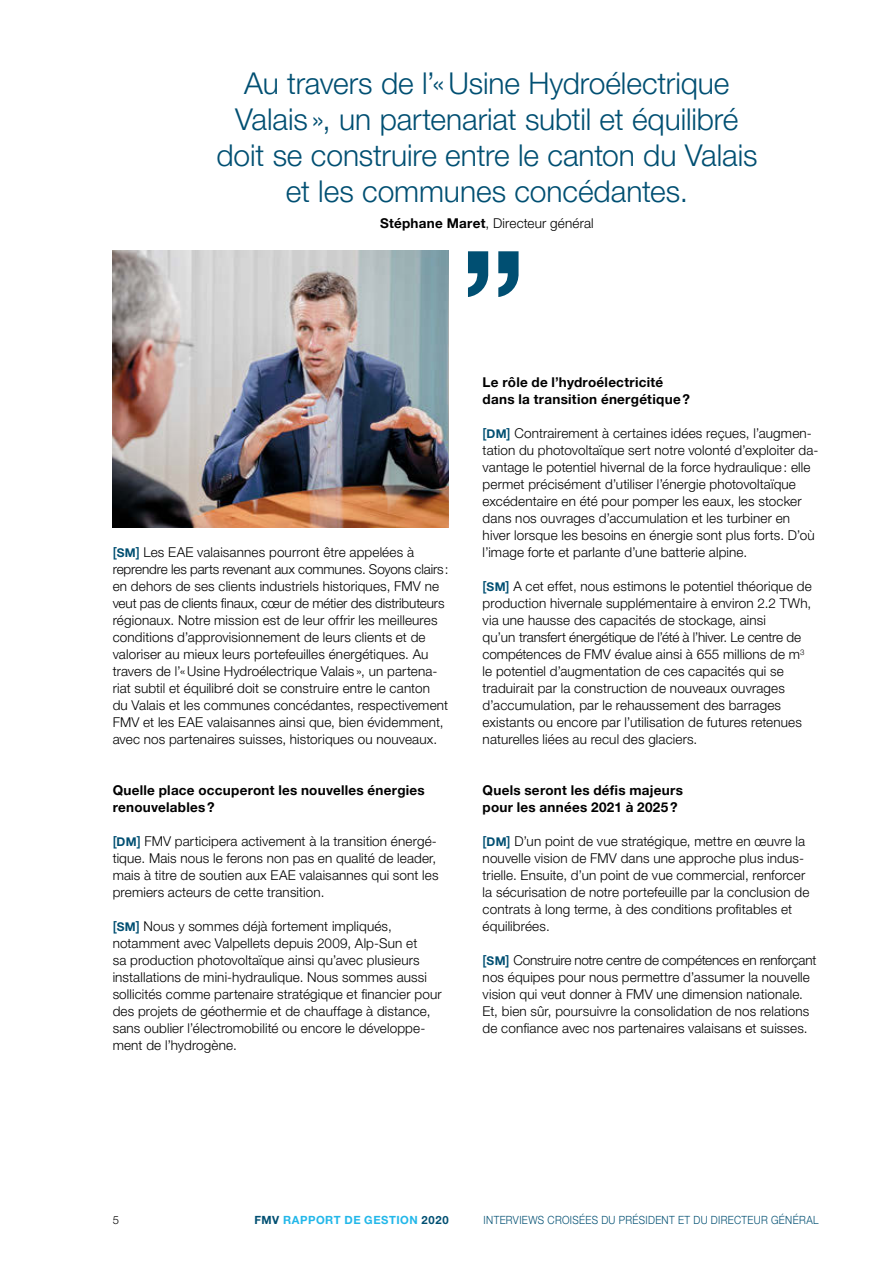
<style>
.page{position:relative;width:893px;height:1263px;background:#fff}
.page>*{position:absolute;margin:0;border:0;box-sizing:border-box;transform-origin:0 0}
.t1{font:700 142.5px "Helvetica Neue LT Pro";color:#004f72}
.t2{font:300 30px/36px "Helvetica Neue LT Pro";letter-spacing:-.005em;color:#004f72;text-align:center}
.t3{font:300 13.5px/17px "Helvetica Neue LT Pro";letter-spacing:.01em;color:#000}
.t4{font:700 13.5px/17px "Helvetica Neue LT Pro";letter-spacing:.02em;color:#000}
.t5{font:300 11.25px "Helvetica Neue LT Pro";letter-spacing:.035em;color:#004f72;scale:.9 1}
.t6{font:700 11.25px "Helvetica Neue LT Pro";letter-spacing:.045em;color:#22b7e9}
.t7{font:300 11.25px "Helvetica Neue LT Pro";color:#000}
.s1{font-weight:700}
.s2{font-weight:500;color:#004f72}
.s3{font-weight:700;font-size:12px;color:#004f72}
.s4{color:#004f72}
</style>
<div class="page">
<img style="left:113px;top:251px;width:336px;height:276px">
<h2 class="t2" style="left:216px;top:64px;width:543px">Au travers de l’«Usine Hydroélectrique Valais », un partenariat subtil et équilibré doit se construire entre le canton du Valais et les communes concédantes.</h2>
<p class="t3" style="left:380px;top:215px;width:215px"><span class="s1">Stéphane Maret</span>, Directeur général</p>
<h1 class="t1" style="left:460px;top:214px;width:67px">”</h1>
<p class="t3" style="left:113px;top:543px;width:337px"><span class="s2">[</span><span class="s3">SM</span><span class="s2">]</span> Les EAE valaisannes pourront être appelées à reprendre les parts revenant aux communes. Soyons clairs: en dehors de ses clients industriels historiques, FMV ne veut pas de clients finaux, cœur de métier des distributeurs régionaux. Notre mission est de leur offrir les meilleures conditions d’approvisionnement de leurs clients et de valoriser au mieux leurs portefeuilles énergétiques. Au travers de l’«Usine Hydroélectrique Valais », un partena&shy;riat subtil et équilibré doit se construire entre le canton<br>du Valais et les communes concédantes, respectivement FMV et les EAE valaisannes ainsi que, bien évidemment, avec nos partenaires suisses, historiques ou nouveaux.</p>
<p class="t4" style="left:113px;top:782px;width:314px">Quelle place occuperont les nouvelles énergies renouvelables?</p>
<p class="t3" style="left:113px;top:833px;width:327px"><span class="s2">[</span><span class="s3">DM</span><span class="s2">]</span> FMV participera activement à la transition énergé&shy;tique. Mais nous le ferons non pas en qualité de leader, mais à titre de soutien aux EAE valaisannes qui sont les premiers acteurs de cette transition.</p>
<p class="t3" style="left:113px;top:918px;width:330px"><span class="s2">[</span><span class="s3">SM</span><span class="s2">]</span> Nous y sommes déjà fortement impliqués, notamment avec Valpellets depuis 2009, Alp-Sun et<br>sa production photovoltaïque ainsi qu’avec plusieurs installations de mini-hydraulique. Nous sommes aussi sollicités comme partenaire stratégique et financier pour des projets de géothermie et de chauffage à distance, sans oublier l’électromobilité ou encore le développe&shy;ment de l’hydrogène.</p>
<p class="t4" style="left:483px;top:373px;width:209px">Le rôle de l’hydroélectricité dans la transition énergétique?</p>
<p class="t3" style="left:483px;top:424px;width:337px"><span class="s2">[</span><span class="s3">DM</span><span class="s2">]</span> Contrairement à certaines idées reçues, l’augmen&shy;tation du photovoltaïque sert notre volonté d’exploiter da&shy;vantage le potentiel hivernal de la force hydraulique: elle permet précisément d’utiliser l’énergie photovoltaïque excédentaire en été pour pomper les eaux, les stocker dans nos ouvrages d’accumulation et les turbiner en hiver lorsque les besoins en énergie sont plus forts. D’où l’image forte et parlante d’une batterie alpine.</p>
<p class="t3" style="left:483px;top:577px;width:331px"><span class="s2">[</span><span class="s3">SM</span><span class="s2">]</span> A cet effet, nous estimons le potentiel théorique de production hivernale supplémentaire à environ 2.2 TWh, via une hausse des capacités de stockage, ainsi<br>qu’un transfert énergétique de l’été à l’hiver. Le centre de compétences de FMV évalue ainsi à 655 millions de m<sup>3 </sup>le potentiel d’augmentation de ces capacités qui se traduirait par la construction de nouveaux ouvrages d’accumulation, par le rehaussement des barrages existants ou encore par l’utilisation de futures retenues naturelles liées au recul des glaciers.</p>
<p class="t4" style="left:483px;top:782px;width:202px">Quels seront les défis majeurs pour les années 2021 à 2025?</p>
<p class="t3" style="left:483px;top:833px;width:328px"><span class="s2">[</span><span class="s3">DM</span><span class="s2">]</span> D’un point de vue stratégique, mettre en œuvre la nouvelle vision de FMV dans une approche plus indus&shy;trielle. Ensuite, d’un point de vue commercial, renforcer la sécurisation de notre portefeuille par la conclusion de contrats à long terme, à des conditions profitables et équilibrées.</p>
<p class="t3" style="left:483px;top:952px;width:335px"><span class="s2">[</span><span class="s3">SM</span><span class="s2">]</span> Construire notre centre de compétences en renforçant nos équipes pour nous permettre d’assumer la nouvelle vision qui veut donner à FMV une dimension nationale.<br>Et, bien sûr, poursuivre la consolidation de nos relations de confiance avec nos partenaires valaisans et suisses.</p>
<p class="t7" style="left:113px;top:1213px;width:8px">5</p>
<p class="t6" style="left:254px;top:1213px;width:196px"><span class="s4">FMV</span> RAPPORT DE GESTION <span class="s4">2020</span></p>
<p class="t5" style="left:484px;top:1213px;width:374px">INTERVIEWS CROISÉES DU PRÉSIDENT ET DU DIRECTEUR GÉNÉRAL</p>
</div>
